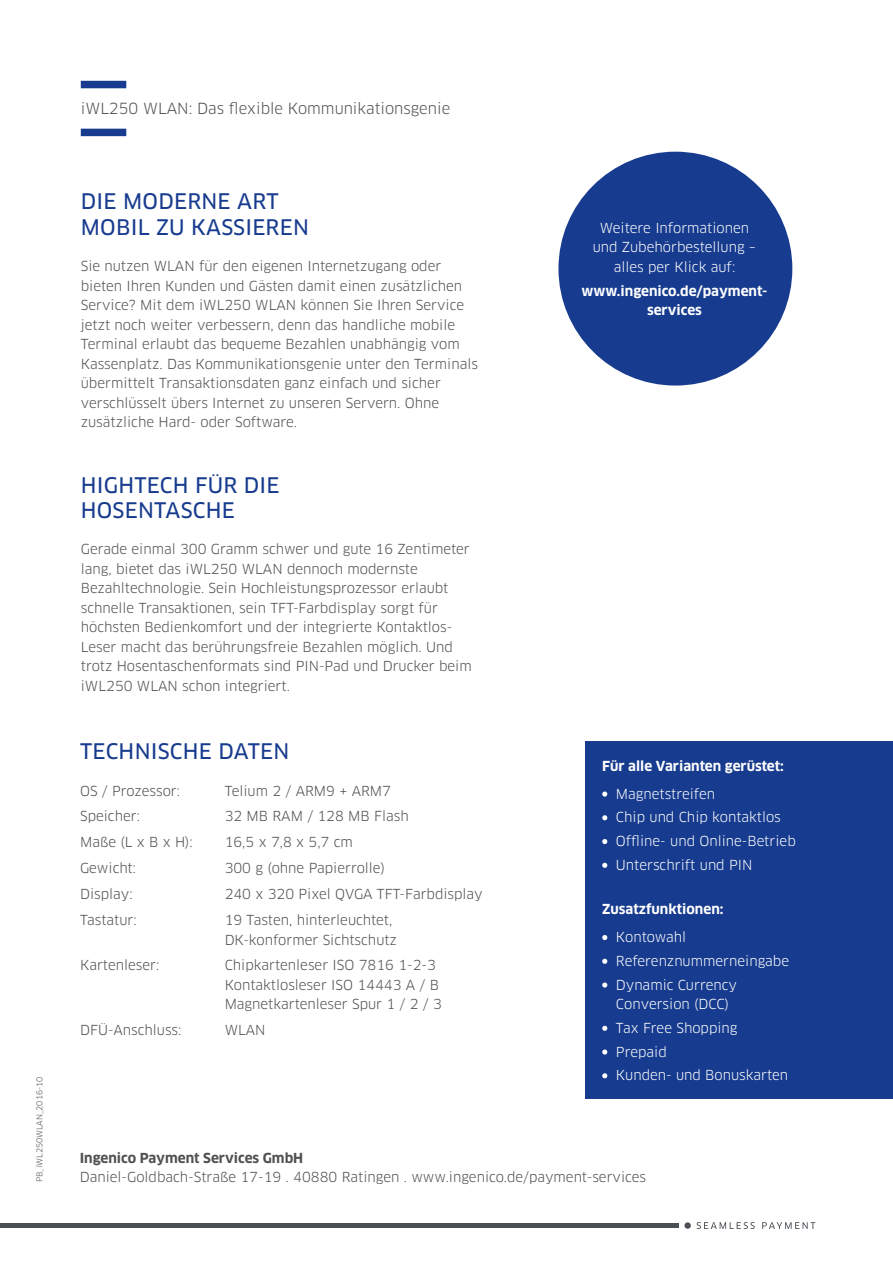
<style>
.page{position:relative;width:893px;height:1263px;background:#fff}
.page>*{position:absolute;margin:0;border:0;box-sizing:border-box;transform-origin:0 0}
.t1{font:21px/25.2px "Clan Pro News";letter-spacing:.01em;color:#173b8e}
.t2{font:15px "Clan Pro";color:#505052}
.t3{font:13.5px/19.5px "Clan Pro";color:#505052}
.t4{font:13.5px/23.7px "Clan Pro";color:#fff}
.t5{font:700 13.5px/19.5px "Clan Pro";color:#fff;text-align:center}
.t6{font:700 13.5px "Clan Pro";color:#505052}
.t7{font:7.8px "Clan Pro";color:#505052}
</style>
<div class="page">
<div style="left:585px;top:741px;width:308px;height:358px;background:#173b8e"></div>
<svg style="left:602px;top:791px;width:5px;height:6px"></svg>
<svg style="left:602px;top:815px;width:5px;height:5px"></svg>
<svg style="left:602px;top:839px;width:5px;height:5px"></svg>
<svg style="left:602px;top:863px;width:5px;height:5px"></svg>
<svg style="left:602px;top:935px;width:5px;height:5px"></svg>
<svg style="left:602px;top:959px;width:5px;height:5px"></svg>
<svg style="left:602px;top:982px;width:5px;height:5px"></svg>
<svg style="left:602px;top:1026px;width:5px;height:5px"></svg>
<svg style="left:602px;top:1049px;width:5px;height:5px"></svg>
<svg style="left:602px;top:1073px;width:5px;height:5px"></svg>
<div style="left:81px;top:81px;width:45px;height:7px;background:#173b8e"></div>
<div style="left:81px;top:129px;width:45px;height:7px;background:#173b8e"></div>
<div style="left:0;top:1223px;width:678px;height:5px;background:#4a4f55"></div>
<div style="left:684px;top:1222px;width:7px;height:7px;background:#4a4f55;border-radius:50%"></div>
<svg style="left:697px;top:1222px;width:118px;height:7px"></svg>
<div style="left:558px;top:152px;width:234px;height:234px;background:#173b8e;border-radius:50%"></div>
<p class="t7" style="left:35px;top:1182px;width:107px;rotate:-90deg">PB_iWL250WLAN_2016-10</p>
<p class="t2" style="left:81px;top:99px;width:371px">iWL250 WLAN: Das flexible Kommunikationsgenie</p>
<h1 class="t1" style="left:81px;top:189px;width:230px">DIE MODERNE ART<br>MOBIL ZU KASSIEREN</h1>
<p class="t3" style="left:81px;top:256px;width:399px">Sie nutzen WLAN für den eigenen Internetzugang oder bieten Ihren Kunden und Gästen damit einen zusätzlichen Service? Mit dem iWL250 WLAN können Sie Ihren Service jetzt noch weiter verbessern, denn das handliche mobile Terminal erlaubt das bequeme Bezahlen unabhängig vom Kassenplatz. Das Kommunikationsgenie unter den Terminals übermittelt Transaktionsdaten ganz einfach und sicher verschlüsselt übers Internet zu unseren Servern. Ohne zusätzliche Hard- oder Software.</p>
<h1 class="t1" style="left:81px;top:472px;width:200px">HIGHTECH FÜR DIE<br>HOSENTASCHE</h1>
<p class="t3" style="left:81px;top:540px;width:392px">Gerade einmal 300 Gramm schwer und gute 16 Zentimeter lang, bietet das iWL250 WLAN dennoch modernste Bezahltechnologie. Sein Hochleistungsprozessor erlaubt schnelle Transaktionen, sein TFT-Farbdisplay sorgt für höchsten Bedienkomfort und der integrierte Kontaktlos-Leser macht das berührungsfreie Bezahlen möglich. Und trotz Hosentaschenformats sind PIN-Pad und Drucker beim iWL250 WLAN schon integriert.</p>
<h1 class="t1" style="left:80px;top:739px;width:211px">TECHNISCHE DATEN</h1>
<p class="t3" style="left:80px;top:781px;width:101px">OS / Prozessor:</p>
<p class="t3" style="left:225px;top:781px;width:168px">Telium 2 / ARM9 + ARM7</p>
<p class="t3" style="left:80px;top:807px;width:61px">Speicher:</p>
<p class="t3" style="left:225px;top:807px;width:186px">32 MB RAM / 128 MB Flash</p>
<p class="t3" style="left:80px;top:833px;width:114px">Maße (L x B x H):</p>
<p class="t3" style="left:225px;top:833px;width:130px">16,5 x 7,8 x 5,7 cm</p>
<p class="t3" style="left:80px;top:858px;width:58px">Gewicht:</p>
<p class="t3" style="left:225px;top:858px;width:162px">300 g (ohne Papierrolle)</p>
<p class="t3" style="left:80px;top:884px;width:54px">Display:</p>
<p class="t3" style="left:225px;top:884px;width:260px">240 x 320 Pixel QVGA TFT-Farbdisplay</p>
<p class="t3" style="left:80px;top:910px;width:58px">Tastatur:</p>
<p class="t3" style="left:225px;top:910px;width:174px">19 Tasten, hinterleuchtet,<br>DK-konformer Sichtschutz</p>
<p class="t3" style="left:80px;top:956px;width:81px">Kartenleser:</p>
<p class="t3" style="left:225px;top:956px;width:219px">Chipkartenleser ISO 7816 1-2-3<br>Kontaktlosleser ISO 14443 A / B<br>Magnetkartenleser Spur 1 / 2 / 3</p>
<p class="t3" style="left:80px;top:1020px;width:103px">DFÜ-Anschluss:</p>
<p class="t3" style="left:225px;top:1020px;width:42px">WLAN</p>
<p class="t6" style="left:80px;top:1150px;width:225px">Ingenico Payment Services GmbH</p>
<p class="t4" style="left:593px;top:218px;width:165px;line-height:19.5px;text-align:center">Weitere Informationen und Zubehörbestellung – alles per Klick auf:</p>
<p class="t5" style="left:581px;top:281px;width:187px">www.ingenico.de/payment&shy;services</p>
<p class="t5" style="left:602px;top:756px;width:183px">Für alle Varianten gerüstet:</p>
<p class="t4" style="left:616px;top:782px;width:181px">Magnetstreifen<br>Chip und Chip kontaktlos<br>Offline- und Online-Betrieb<br>Unterschrift und PIN</p>
<p class="t5" style="left:602px;top:900px;width:123px">Zusatzfunktionen:</p>
<p class="t4" style="left:616px;top:925px;width:175px">Kontowahl<br>Referenznummerneingabe<br>Dynamic Currency</p>
<p class="t4" style="left:616px;top:992px;width:174px">Conversion (DCC)<br>Tax Free Shopping<br>Prepaid<br>Kunden- und Bonuskarten</p>
<p class="t3" style="left:80px;top:1167px;width:568px">Daniel-Goldbach-Straße 17-19 . 40880 Ratingen . www.ingenico.de/payment-services</p>
</div>
